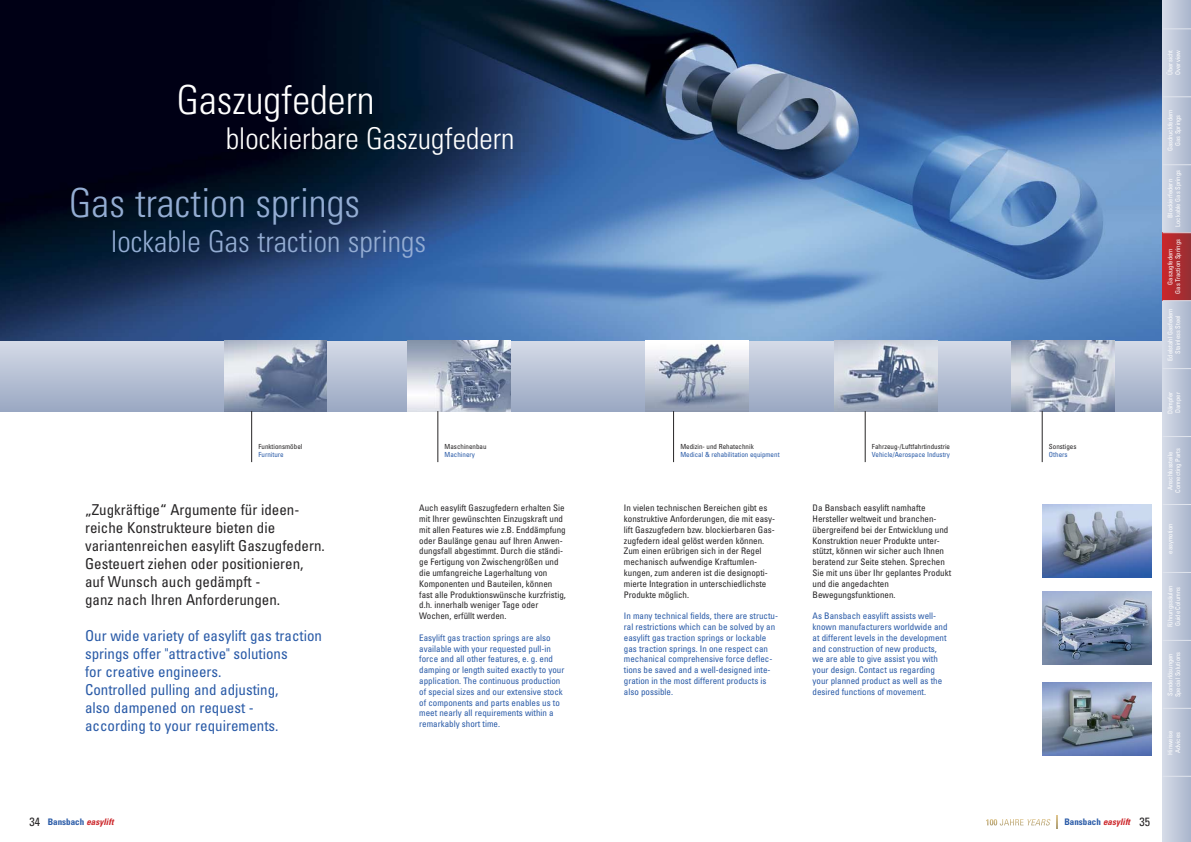
<style>
.page{position:relative;width:1191px;height:842px;background:#fff}
.page>*{position:absolute;margin:0;border:0;box-sizing:border-box;transform-origin:0 0}
.t1{font:300 condensed 40px "Univers";color:#94add3}
.t2{font:300 condensed 40px "Univers";color:#fff}
.t3{font:300 condensed 30px "Univers";color:#94add3}
.t4{font:300 condensed 30px "Univers";color:#fff}
.t5{font:condensed 15px/18px "Univers";color:#272526}
.t6{font:condensed 15px/18px "Univers";color:#295aa7}
.t7{font:condensed 9px/10.8px "Univers";color:#272526}
.t8{font:condensed 9px/10.8px "Univers";color:#295aa7}
.t9{font:700 condensed 9px "Univers";color:#295aa7}
.t10{font:condensed 7px "Univers";color:#272526}
.t11{font:condensed 7px "Univers";color:#295aa7}
.t12{font:condensed 6.5px/7.8px "Univers";color:#fff}
.s1{font-weight:400;font-size:12px;color:#272526}
.s2{font-style:italic;color:#cc262a}
</style>
<div class="page">
<div style="left:595px;top:340px;width:596px;height:71px;background:linear-gradient(to bottom,#d6dce8,#9aa8c3)"></div>
<div style="left:0;top:340px;width:595px;height:71px;background:linear-gradient(to bottom,#d5dbe8,#9aa8c3)"></div>
<img style="left:0;top:0;width:1162px;height:340px">
<img style="left:407px;top:340px;width:103px;height:71px">
<img style="left:645px;top:340px;width:103px;height:71px">
<img style="left:834px;top:340px;width:103px;height:71px">
<img style="left:1042px;top:505px;width:109px;height:72px">
<img style="left:1042px;top:591px;width:109px;height:73px">
<img style="left:1042px;top:682px;width:109px;height:73px">
<svg style="left:1162px;top:0;width:29px;height:842px;background:#c0c8da"></svg>
<svg style="left:1162px;top:233px;width:29px;height:67px;background:#b02b2f"></svg>
<svg style="left:1162px;top:28px;width:29px;height:1px"></svg>
<svg style="left:1162px;top:96px;width:29px;height:1px"></svg>
<svg style="left:1162px;top:164px;width:29px;height:1px"></svg>
<svg style="left:1162px;top:232px;width:29px;height:1px"></svg>
<svg style="left:1162px;top:300px;width:29px;height:1px"></svg>
<svg style="left:1162px;top:368px;width:29px;height:1px"></svg>
<svg style="left:1162px;top:436px;width:29px;height:1px"></svg>
<svg style="left:1162px;top:504px;width:29px;height:1px"></svg>
<svg style="left:1162px;top:572px;width:29px;height:1px"></svg>
<svg style="left:1162px;top:640px;width:29px;height:1px"></svg>
<svg style="left:1162px;top:708px;width:29px;height:1px"></svg>
<svg style="left:1162px;top:776px;width:29px;height:1px"></svg>
<img style="left:224px;top:340px;width:103px;height:71px">
<hr style="left:673px;top:411px;width:1px;height:51px;background:#272526">
<hr style="left:251px;top:411px;width:1px;height:51px;background:#272526">
<hr style="left:437px;top:411px;width:1px;height:51px;background:#272526">
<hr style="left:865px;top:411px;width:1px;height:51px;background:#272526">
<img style="left:1011px;top:340px;width:103px;height:71px">
<hr style="left:1042px;top:411px;width:1px;height:51px;background:#272526">
<svg style="left:1056px;top:815px;width:1px;height:14px"></svg>
<svg style="left:986px;top:819px;width:64px;height:6px"></svg>
<h1 class="t2" style="left:177px;top:85px;width:199px">Gaszugfedern</h1>
<h2 class="t4" style="left:226px;top:127px;width:290px">blockierbare Gaszugfedern</h2>
<h1 class="t1" style="left:69px;top:188px;width:292px">Gas traction springs</h1>
<h2 class="t3" style="left:111px;top:230px;width:317px">lockable Gas traction springs</h2>
<p class="t10" style="left:258px;top:443px;width:45px">Funktionsmöbel</p>
<p class="t11" style="left:258px;top:452px;width:27px">Furniture</p>
<h3 class="t5" style="left:85px;top:502px;width:241px">„Zugkräftige“ Argumente für ideen - reiche Konstrukteure bieten die variantenreichen easylift Gaszugfedern.<br>Gesteuert ziehen oder positionieren, auf Wunsch auch gedämpft -<br>ganz nach Ihren Anforderungen.</h3>
<h3 class="t6" style="left:85px;top:628px;width:238px">Our wide variety of easylift gas traction springs offer "attractive" solutions<br>for creative engineers.<br>Controlled pulling and adjusting,<br>also dampened on request -<br>according to your requirements.</h3>
<p class="t10" style="left:444px;top:443px;width:43px">Maschinenbau</p>
<p class="t11" style="left:444px;top:452px;width:32px">Machinery</p>
<p class="t7" style="left:419px;top:503px;width:148px">Auch easylift Gaszugfedern erhalten Sie mit Ihrer gewünschten Einzugskraft und mit allen Features wie z.B. Enddämpfung oder Baulänge genau auf Ihren Anwen - dungsfall abgestimmt. Durch die ständi&shy;ge Fertigung von Zwischen größen und die umfangreiche Lagerhaltung von<br>Kom ponenten und Bauteilen, können fast alle Produk tions wünsche kurzfristig, d.h. innerhalb weniger Tage oder Wochen, erfüllt werden.</p>
<p class="t8" style="left:419px;top:633px;width:147px">Easylift gas traction springs are also available with your requested pull-in force and all other features, e. g. end damping or length suited exactly to your application. The continuous production of special sizes and our extensive stock of components and parts enables us to meet nearly all requirements within a remarkably short time.</p>
<p class="t10" style="left:680px;top:443px;width:75px">Medizin- und Rehatechnik</p>
<p class="t11" style="left:680px;top:452px;width:101px">Medical &amp; rehabilitation equipment</p>
<p class="t7" style="left:624px;top:503px;width:153px">In vielen technischen Bereichen gibt es konstruktive Anforderungen, die mit easy&shy;lift Gaszugfedern bzw. blockierbaren Gas - zugfedern ideal gelöst werden können.<br>Zum einen erübrigen sich in der Regel mechanisch aufwendige Kraft umlen - kungen, zum anderen ist die designopti&shy;mierte Integration in unterschiedlichste Produkte möglich.</p>
<p class="t8" style="left:624px;top:611px;width:156px">In many technical fields, there are structu&shy;ral restrictions which can be solved by an easylift gas traction springs or lockable gas traction springs. In one respect can mechanical comprehensive force deflec - tions be saved and a well-designed inte&shy;gration in the most different products is also possible.</p>
<p class="t10" style="left:872px;top:443px;width:80px">Fahrzeug-/Luftfahrtindustrie</p>
<p class="t11" style="left:872px;top:452px;width:80px">Vehicle/Aerospace Industry</p>
<p class="t7" style="left:812px;top:503px;width:140px">Da Bansbach easylift namhafte<br>Hersteller weltweit und branchen&shy;übergreifend bei der Entwicklung und<br>Konstruktion neuer Produkte unter&shy;stützt, können wir sicher auch Ihnen beratend zur Seite stehen. Sprechen<br>Sie mit uns über Ihr geplantes Produkt und die angedachten<br>Bewegungsfunktionen.</p>
<p class="t8" style="left:812px;top:611px;width:137px">As Bansbach easylift assists well&shy;known manufacturers worldwide and at different levels in the development and construction of new products, we are able to give assist you with your design. Contact us regarding your planned product as well as the desired functions of movement.</p>
<p class="t10" style="left:1049px;top:443px;width:29px">Sonstiges</p>
<p class="t11" style="left:1049px;top:452px;width:20px">Others</p>
<p class="t12" style="left:1166px;top:75px;width:27px;rotate:-90deg">Übersicht<br>Overview</p>
<p class="t12" style="left:1166px;top:151px;width:43px;text-align:center;rotate:-90deg">Gasdruckfedern<br>Gas Springs</p>
<p class="t12" style="left:1166px;top:227px;width:58px;text-align:center;rotate:-90deg">Blockierfedern<br>Lockable Gas Springs</p>
<p class="t12" style="left:1166px;top:294px;width:56px;text-align:center;rotate:-90deg">Gaszugfedern<br>Gas Traction Springs</p>
<p class="t12" style="left:1166px;top:361px;width:54px;text-align:center;rotate:-90deg">Edelstahl Gasfedern<br>Stainless Steel</p>
<p class="t12" style="left:1166px;top:414px;width:24px;rotate:-90deg">Dämpfer<br>Damper</p>
<p class="t12" style="left:1166px;top:493px;width:46px;text-align:center;rotate:-90deg">Anschlussteile<br>Connecting Parts</p>
<p class="t12" style="left:1166px;top:554px;width:31px;rotate:-90deg">easymotion</p>
<p class="t12" style="left:1166px;top:627px;width:43px;rotate:-90deg">Führungssäulen<br>Guide Columns</p>
<p class="t12" style="left:1166px;top:697px;width:47px;rotate:-90deg">Sonderlösungen<br>Special Solutions</p>
<p class="t12" style="left:1166px;top:755px;width:26px;rotate:-90deg">Hinweise<br>Advices</p>
<p class="t9" style="left:29px;top:819px;width:87px"><span class="s1">34</span> Bansbach <span class="s2">easylift</span></p>
<p class="t9" style="left:1064px;top:819px;width:87px">Bansbach <span class="s2">easylift</span> <span class="s1">35</span></p>
</div>
